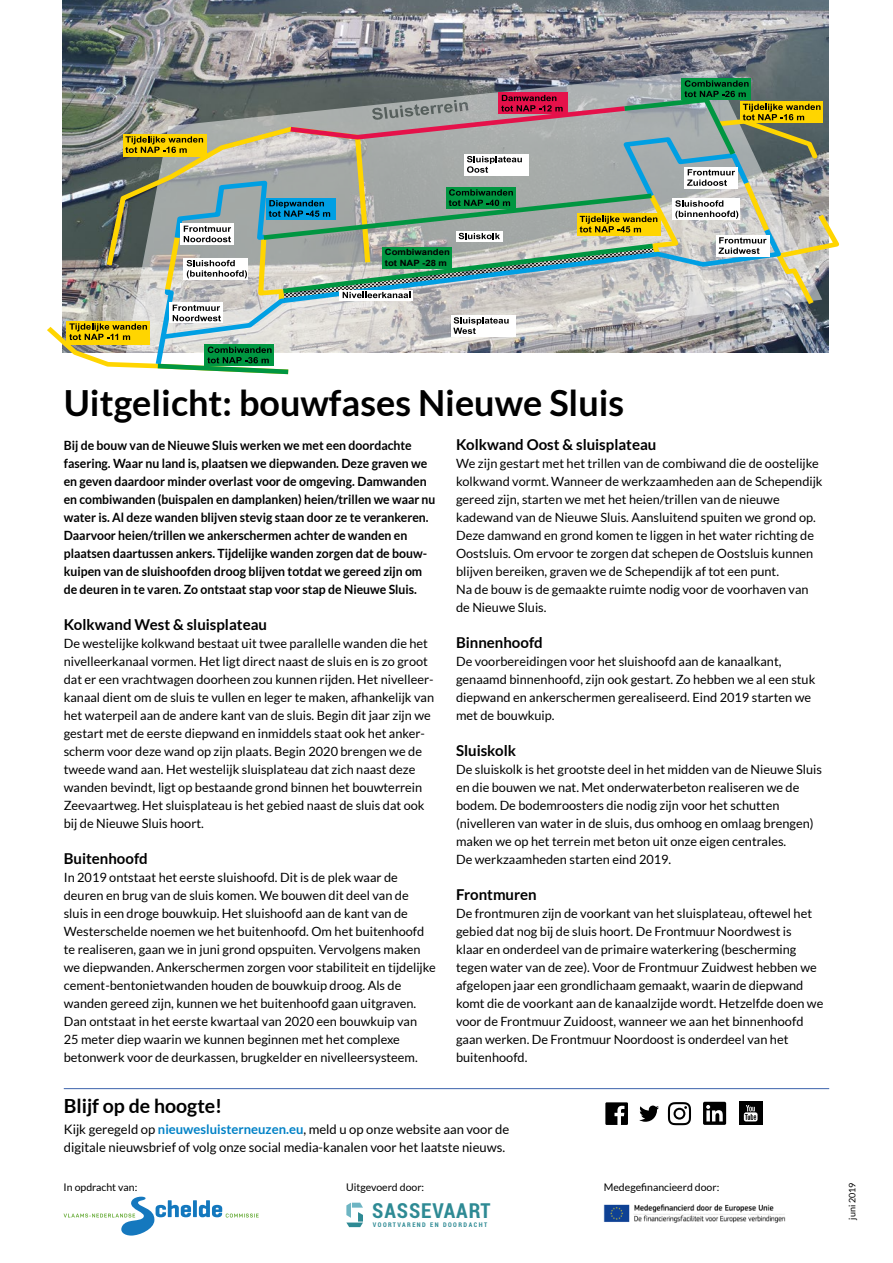
<style>
.page{position:relative;width:893px;height:1263px;background:#fff}
.page>*{position:absolute;margin:0;border:0;box-sizing:border-box;transform-origin:0 0}
.t1{font:700 36px "Lato";color:#000}
.t2{font:700 20.7px "Roboto Condensed";letter-spacing:.045em;color:#2e8a94}
.t3{font:700 19.5px "Lato";color:#000}
.t4{font:700 15px "Lato";color:#000}
.t5{font:13.05px/18px "Lato";color:#000}
.t6{font:12.75px/18px "Lato";color:#000}
.t7{font:700 12.75px/18px "Lato";color:#000;scale:.96 1}
.t8{font:10.5px "Lato";color:#000}
.t9{font:9px "Lato";color:#000}
.t10{font:700 8.7px/10.4px "Arial";color:#000;scale:1.1 1}
.t11{font:700 6.45px "Roboto Condensed";letter-spacing:.225em;color:#2e8a94}
.s1{font-weight:700;color:#0081c6}
</style>
<div class="page">
<div style="left:605px;top:1102px;width:23px;height:23px;background:#000"></div>
<svg style="left:614px;top:1106px;width:10px;height:19px"></svg>
<svg style="left:668px;top:1102px;width:23px;height:23px"></svg>
<div style="left:703px;top:1102px;width:23px;height:23px;background:#000;border-radius:2px"></div>
<svg style="left:706px;top:1105px;width:17px;height:16px"></svg>
<svg style="left:639px;top:1105px;width:20px;height:17px"></svg>
<div style="left:739px;top:1101px;width:23px;height:24px;background:#000"></div>
<svg style="left:744px;top:1105px;width:13px;height:16px"></svg>
<svg style="left:193px;top:1200px;width:4px;height:17px"></svg>
<svg style="left:199px;top:1200px;width:60px;height:17px"></svg>
<svg style="left:64px;top:1196px;width:127px;height:39px"></svg>
<svg style="left:346px;top:1203px;width:17px;height:24px"></svg>
<img style="left:603px;top:1204px;width:183px;height:19px">
<hr style="left:64px;top:1088px;width:765px;height:1px;background:#3c62ac">
<img style="left:63px;top:0;width:766px;height:80px">
<svg style="left:120px;top:70px;width:702px;height:10px"></svg>
<div style="left:682px;top:78px;width:69px;height:22px;background:#009641"></div>
<svg style="left:47px;top:80px;width:792px;height:295px"></svg>
<div style="left:382px;top:247px;width:69px;height:22px;background:#009641"></div>
<p class="t10" style="left:385px;top:247px;width:61px">Combiwanden tot NAP -28 m</p>
<h1 class="t1" style="left:64px;top:382px;width:562px">Uitgelicht: bouwfases Nieuwe Sluis</h1>
<p class="t4" style="left:456px;top:436px;width:202px">Kolkwand Oost &amp; sluisplateau</p>
<p class="t6" style="left:456px;top:454px;width:368px">We zijn gestart met het trillen van de combiwand die de oostelijke kolkwand vormt. Wanneer de werkzaamheden aan de Schependijk gereed zijn, starten we met het heien/trillen van de nieuwe kadewand van de Nieuwe Sluis. Aansluitend spuiten we grond op.<br>Deze damwand en grond komen te liggen in het water richting de Oostsluis. Om ervoor te zorgen dat schepen de Oostsluis kunnen blijven bereiken, graven we de Schependijk af tot een punt.<br>Na de bouw is de gemaakte ruimte nodig voor de voorhaven van de Nieuwe Sluis.</p>
<p class="t4" style="left:456px;top:634px;width:88px">Binnenhoofd</p>
<p class="t6" style="left:456px;top:652px;width:361px">De voorbereidingen voor het sluishoofd aan de kanaalkant, genaamd binnenhoofd, zijn ook gestart. Zo hebben we al een stuk diepwand en ankerschermen gerealiseerd. Eind 2019 starten we met de bouwkuip.</p>
<p class="t4" style="left:456px;top:742px;width:61px">Sluiskolk</p>
<p class="t6" style="left:456px;top:760px;width:368px">De sluiskolk is het grootste deel in het midden van de Nieuwe Sluis en die bouwen we nat. Met onderwaterbeton realiseren we de bodem. De bodemroosters die nodig zijn voor het schutten (nivelleren van water in de sluis, dus omhoog en omlaag brengen) maken we op het terrein met beton uit onze eigen centrales.<br>De werkzaamheden starten eind 2019.</p>
<p class="t4" style="left:456px;top:886px;width:82px">Frontmuren</p>
<p class="t6" style="left:456px;top:904px;width:369px">De frontmuren zijn de voorkant van het sluisplateau, oftewel het gebied dat nog bij de sluis hoort. De Frontmuur Noordwest is<br>klaar en onderdeel van de primaire waterkering (bescherming tegen water van de zee). Voor de Frontmuur Zuidwest hebben we afgelopen jaar een grondlichaam gemaakt, waarin de diepwand komt die de voorkant aan de kanaalzijde wordt. Hetzelfde doen we voor de Frontmuur Zuidoost, wanneer we aan het binnenhoofd gaan werken. De Frontmuur Noordoost is onderdeel van het buitenhoofd.</p>
<p class="t7" style="left:64px;top:436px;width:389px">Bij de bouw van de Nieuwe Sluis werken we met een doordachte fasering. Waar nu land is, plaatsen we diepwanden. Deze graven we en geven daardoor minder overlast voor de omgeving. Damwanden en combiwanden (buispalen en damplanken) heien/trillen we waar nu water is. Al deze wanden blijven stevig staan door ze te verankeren.<br>Daarvoor heien/trillen we ankerschermen achter de wanden en plaatsen daartussen ankers. Tijdelijke wanden zorgen dat de bouw&shy;kuipen van de sluishoofden droog blijven totdat we gereed zijn om de deuren in te varen. Zo ontstaat stap voor stap de Nieuwe Sluis.</p>
<p class="t4" style="left:64px;top:616px;width:205px">Kolkwand West &amp; sluisplateau</p>
<p class="t6" style="left:64px;top:634px;width:372px">De westelijke kolkwand bestaat uit twee parallelle wanden die het nivelleerkanaal vormen. Het ligt direct naast de sluis en is zo groot dat er een vrachtwagen doorheen zou kunnen rijden. Het nivelleer&shy;kanaal dient om de sluis te vullen en leger te maken, afhankelijk van het waterpeil aan de andere kant van de sluis. Begin dit jaar zijn we gestart met de eerste diepwand en inmiddels staat ook het anker&shy;scherm voor deze wand op zijn plaats. Begin 2020 brengen we de tweede wand aan. Het westelijk sluisplateau dat zich naast deze wanden bevindt, ligt op bestaande grond binnen het bouwterrein Zeevaartweg. Het sluisplateau is het gebied naast de sluis dat ook bij de Nieuwe Sluis hoort.</p>
<p class="t4" style="left:64px;top:850px;width:86px">Buitenhoofd</p>
<p class="t6" style="left:64px;top:868px;width:374px">In 2019 ontstaat het eerste sluishoofd. Dit is de plek waar de deuren en brug van de sluis komen. We bouwen dit deel van de sluis in een droge bouwkuip. Het sluishoofd aan de kant van de Westerschelde noemen we het buitenhoofd. Om het buitenhoofd te realiseren, gaan we in juni grond opspuiten. Vervolgens maken we diepwanden. Ankerschermen zorgen voor stabiliteit en tijdelijke cement-bentonietwanden houden de bouwkuip droog. Als de wanden gereed zijn, kunnen we het buitenhoofd gaan uitgraven.<br>Dan ontstaat in het eerste kwartaal van 2020 een bouwkuip van<br>25 meter diep waarin we kunnen beginnen met het complexe betonwerk voor de deurkassen, brugkelder en nivelleersysteem.</p>
<h3 class="t3" style="left:64px;top:1095px;width:160px">Blijf op de hoogte!</h3>
<p class="t5" style="left:64px;top:1120px;width:447px">Kijk geregeld op <span class="s1">nieuwesluisterneuzen.eu</span>, meld u op onze website aan voor de digitale nieuwsbrief of volg onze social media-kanalen voor het laatste nieuws.</p>
<p class="t8" style="left:64px;top:1182px;width:75px">In opdracht van:</p>
<p class="t8" style="left:346px;top:1182px;width:80px">Uitgevoerd door:</p>
<p class="t8" style="left:604px;top:1182px;width:117px">Medegefinancieerd door:</p>
<h2 class="t2" style="left:372px;top:1196px;width:120px">SASSEVAART</h2>
<p class="t11" style="left:373px;top:1220px;width:116px">VOORTVAREND EN DOORDACHT</p>
<p class="t9" style="left:847px;top:1220px;width:39px;rotate:-90deg">juni 2019</p>
</div>
